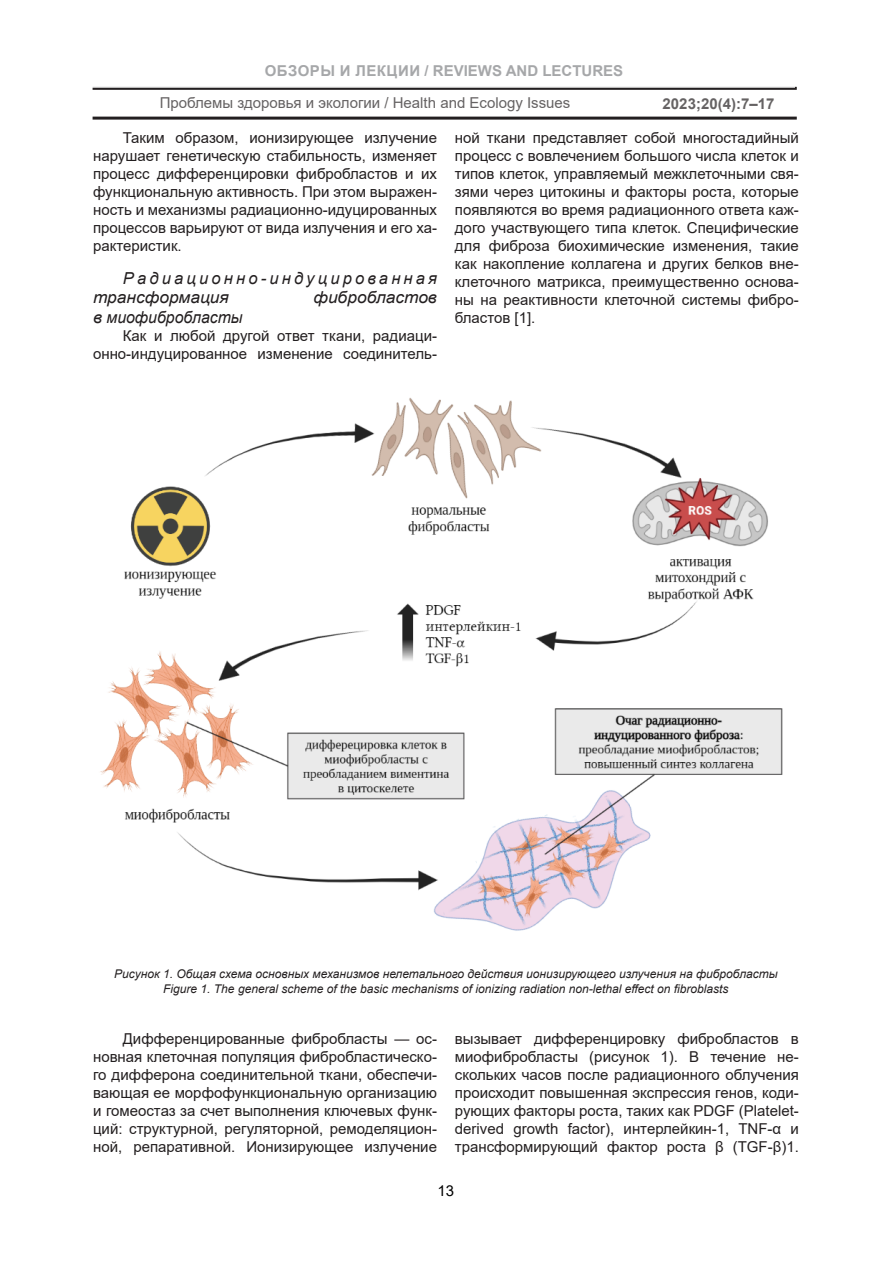
<style>
.page{position:relative;width:893px;height:1263px;background:#fff}
.page>*{position:absolute;margin:0;border:0;box-sizing:border-box;transform-origin:0 0}
.ТЕКСТ{font:italic 16.5px/19.5px "Arial";letter-spacing:.195em;color:#231f20}
.ТЕКСТ-2{font:italic 16.5px "Arial";color:#231f20;scale:1.05 1}
.ТЕКСТ-3{font:15px/18px "Arial";color:#231f20;text-align:justify}
.t1{font:700 15px "Arial";color:#808285}
.t2{font:700 15px "Arial";color:#231f20}
.t3{font:15px "Arial";color:#000}
.Рисунок{font:italic 12px "Arial";color:#231f20}
</style>
<div class="page">
<hr style="left:93px;top:87px;width:704px;height:3px;background:#231f20">
<hr style="left:93px;top:117px;width:704px;height:3px;background:#231f20">
<img style="left:100px;top:397px;width:683px;height:534px">
<p class="t1" style="left:265px;top:60px;width:360px">ОБЗОРЫ И ЛЕКЦИИ / REVIEWS AND LECTURES</p>
<p class="ТЕКСТ-3" style="left:160px;top:94px;width:412px">Проблемы здоровья и экологии / Health and Ecology Issues</p>
<p class="t2" style="left:663px;top:93px;width:113px">2023;20(4):7–17</p>
<p class="ТЕКСТ-3" style="left:93px;top:129px;width:345px;text-indent:30px">Таким образом, ионизирующее излучение нарушает генетическую стабильность, изменяет процесс дифференцировки фибробластов и их функциональную активность. При этом выражен&shy;ность и механизмы радиационно-идуцированных процессов варьируют от вида излучения и его ха&shy;рактеристик.</p>
<p class="ТЕКСТ" style="left:93px;top:268px;width:345px;text-indent:30px">Радиационно-индуцированная трансформация</p>
<p class="ТЕКСТ-2" style="left:314px;top:287px;width:119px">фибробластов</p>
<p class="ТЕКСТ-2" style="left:93px;top:306px;width:144px">в миофибробласты</p>
<p class="ТЕКСТ-3" style="left:93px;top:326px;width:345px;text-align:right">Как и любой другой ответ ткани, радиаци&shy;онно-индуцированное изменение соединитель-</p>
<p class="ТЕКСТ-3" style="left:455px;top:129px;width:345px">ной ткани представляет собой многостадийный процесс с вовлечением большого числа клеток и типов клеток, управляемый межклеточными свя&shy;зями через цитокины и факторы роста, которые появляются во время радиационного ответа каж&shy;дого участвующего типа клеток. Специфические для фиброза биохимические изменения, такие как накопление коллагена и других белков вне&shy;клеточного матрикса, преимущественно основа&shy;ны на реактивности клеточной системы фибро&shy;бластов [1].</p>
<p class="Рисунок" style="left:114px;top:966px;width:665px">Рисунок 1. Общая схема основных механизмов нелетального действия ионизирующего излучения на фибробласты</p>
<p class="Рисунок" style="left:163px;top:980px;width:567px">Figure 1. The general scheme of the basic mechanisms of ionizing radiation non-lethal effect on fibroblasts</p>
<p class="ТЕКСТ-3" style="left:93px;top:1030px;width:345px;text-indent:30px">Дифференцированные фибробласты — ос&shy;новная клеточная популяция фибробластическо&shy;го дифферона соединительной ткани, обеспечи&shy;вающая ее морфофункциональную организацию и гомеостаз за счет выполнения ключевых функ&shy;ций: структурной, регуляторной, ремоделяцион&shy;ной, репаративной. Ионизирующее излучение</p>
<p class="ТЕКСТ-3" style="left:455px;top:1030px;width:345px">вызывает дифференцировку фибробластов в миофибробласты (рисунок 1). В течение не&shy;скольких часов после радиационного облучения происходит повышенная экспрессия генов, коди&shy;рующих факторы роста, таких как PDGF (Platelet&shy;derived growth factor), интерлейкин-1, TNF-α и трансформирующий фактор роста β (TGF-β)1.</p>
<p class="t3" style="left:438px;top:1180px;width:18px">13</p>
</div>
